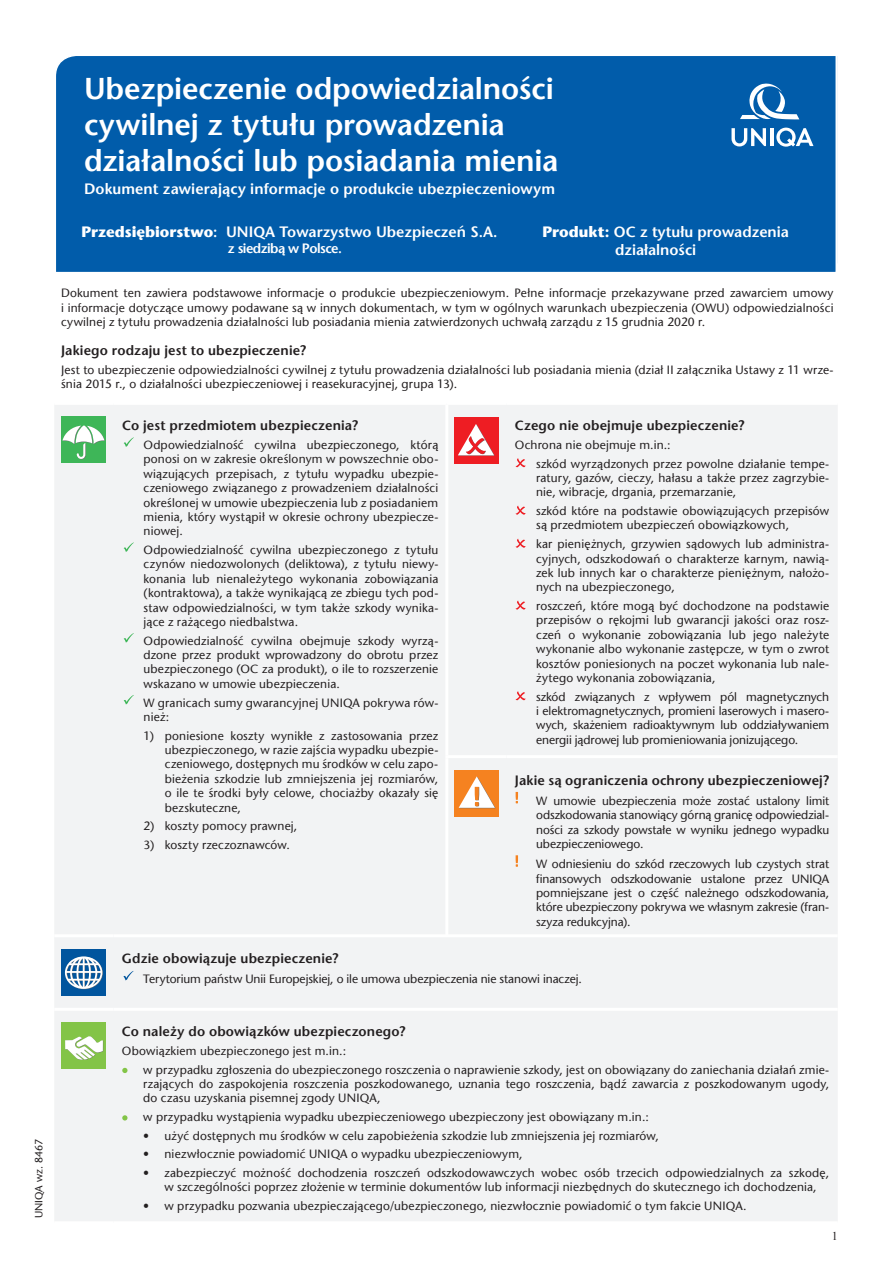
<style>
.page{position:relative;width:893px;height:1263px;background:#fff}
.page>*{position:absolute;margin:0;border:0;box-sizing:border-box;transform-origin:0 0}
.t1{font:600 30px/36px "Stone Sans Pl";letter-spacing:-.005em;color:#fff}
.t2{font:600 15px/18px "Stone Sans Pl";color:#fff}
.t3{font:600 13.5px "Stone Sans Pl";letter-spacing:.01em;color:#231f20}
.t4{font:600 13.5px "Stone Sans Pl";letter-spacing:-.04em;color:#fff}
.t5{font:12px/14.4px "Stone Sans Pl";letter-spacing:.015em;color:#231f20;text-align:justify}
.t6{font:12px "Stone Sans Pl";letter-spacing:-.005em;color:#231f20}
.t7{font:12px "Times New Roman";color:#231f20}
.t8{font:10.5px "Stone Sans Pl";color:#231f20}
.s1{color:#fff}
.s2{font-weight:700}
</style>
<div class="page">
<div style="left:55px;top:405px;width:782px;height:529px;background:#f2f3f4"></div>
<hr style="left:113px;top:405px;width:2px;height:352px;background:#f2f3f4">
<hr style="left:113px;top:757px;width:2px;height:180px;background:#f2f3f4">
<hr style="left:506px;top:405px;width:1px;height:350px;background:#f2f3f4">
<hr style="left:506px;top:758px;width:1px;height:179px;background:#f2f3f4">
<hr style="left:445px;top:755px;width:61px;height:3px;background:#fff">
<hr style="left:506px;top:755px;width:332px;height:3px;background:#fff">
<hr style="left:445px;top:405px;width:3px;height:350px;background:#fff">
<hr style="left:445px;top:758px;width:3px;height:179px;background:#fff">
<div style="left:61px;top:416px;width:45px;height:47px;background:#3eb658"></div>
<svg style="left:62px;top:425px;width:43px;height:34px"></svg>
<svg style="left:124px;top:437px;width:10px;height:10px"></svg>
<svg style="left:124px;top:542px;width:10px;height:10px"></svg>
<svg style="left:124px;top:633px;width:10px;height:10px"></svg>
<svg style="left:124px;top:695px;width:10px;height:9px"></svg>
<div style="left:454px;top:417px;width:45px;height:47px;background:#ee1d23"></div>
<svg style="left:458px;top:424px;width:37px;height:32px"></svg>
<svg style="left:515px;top:458px;width:11px;height:9px"></svg>
<svg style="left:515px;top:505px;width:11px;height:10px"></svg>
<svg style="left:515px;top:539px;width:11px;height:9px"></svg>
<svg style="left:515px;top:600px;width:11px;height:10px"></svg>
<svg style="left:515px;top:691px;width:11px;height:9px"></svg>
<div style="left:454px;top:770px;width:45px;height:46px;background:#f58220"></div>
<svg style="left:459px;top:776px;width:36px;height:32px"></svg>
<svg style="left:516px;top:792px;width:2px;height:11px"></svg>
<svg style="left:516px;top:855px;width:2px;height:12px"></svg>
<div style="left:56px;top:56px;width:782px;height:216px;background:#015caa"></div>
<svg style="left:731px;top:128px;width:35px;height:18px"></svg>
<hr style="left:770px;top:128px;width:3px;height:18px;background:#fff">
<svg style="left:776px;top:128px;width:37px;height:19px"></svg>
<svg style="left:740px;top:83px;width:59px;height:36px"></svg>
<div style="left:54px;top:938px;width:784px;height:283px;background:#f2f3f4"></div>
<hr style="left:113px;top:937px;width:1px;height:71px;background:#f2f3f4">
<hr style="left:113px;top:1011px;width:1px;height:210px;background:#f2f3f4">
<hr style="left:113px;top:934px;width:725px;height:3px;background:#fff">
<hr style="left:54px;top:1008px;width:59px;height:3px;background:#fff">
<hr style="left:113px;top:1008px;width:725px;height:3px;background:#fff">
<div style="left:61px;top:949px;width:45px;height:47px;background:#01559e"></div>
<svg style="left:65px;top:956px;width:38px;height:33px"></svg>
<svg style="left:123px;top:971px;width:10px;height:9px"></svg>
<div style="left:61px;top:1022px;width:45px;height:47px;background:#83c447"></div>
<svg style="left:65px;top:1036px;width:38px;height:24px"></svg>
<svg style="left:122px;top:1068px;width:6px;height:5px"></svg>
<svg style="left:122px;top:1115px;width:6px;height:5px"></svg>
<p class="t8" style="left:33px;top:1218px;width:112px;rotate:-90deg">UNIQA wz. 8467<span class="s1">-09-14</span></p>
<h1 class="t1" style="left:84px;top:71px;width:476px">Ubezpieczenie odpowiedzialności cywilnej z tytułu prowadzenia działalności lub posiadania mienia</h1>
<p class="t2" style="left:84px;top:179px;width:472px">Dokument zawierający informacje o produkcie ubezpieczeniowym</p>
<p class="t2" style="left:82px;top:223px;width:417px"><span class="s2">Przedsiębiorstwo</span>: UNIQA Towarzystwo Ubezpieczeń S.A.</p>
<p class="t4" style="left:228px;top:240px;width:116px">z siedzibą w Polsce.</p>
<p class="t2" style="left:615px;top:223px;width:175px;text-indent:-72px"><span class="s2">Produkt:</span> OC z tytułu prowadzenia działalności</p>
<p class="t5" style="left:61px;top:286px;width:774px">Dokument ten zawiera podstawowe informacje o produkcie ubezpieczeniowym. Pełne informacje przekazywane przed zawarciem umowy i informacje dotyczące umowy podawane są w innych dokumentach, w tym w ogólnych warunkach ubezpieczenia (OWU) odpowiedzialności cywilnej z tytułu prowadzenia działalności lub posiadania mienia zatwierdzonych uchwałą zarządu z 15 grudnia 2020 r.</p>
<p class="t3" style="left:61px;top:342px;width:246px">Jakiego rodzaju jest to ubezpieczenie?</p>
<p class="t5" style="left:61px;top:362px;width:774px">Jest to ubezpieczenie odpowiedzialności cywilnej z tytułu prowadzenia działalności lub posiadania mienia (dział II załącznika Ustawy z 11 wrze&shy;śnia 2015 r., o działalności ubezpieczeniowej i reasekuracyjnej, grupa 13).</p>
<p class="t3" style="left:122px;top:417px;width:237px">Co jest przedmiotem ubezpieczenia?</p>
<p class="t5" style="left:144px;top:438px;width:296px">Odpowiedzialność cywilna ubezpieczonego, którą ponosi on w zakresie określonym w powszechnie obo&shy;wiązujących przepisach, z tytułu wypadku ubezpie&shy;czeniowego związanego z prowadzeniem działalności określonej w umowie ubezpieczenia lub z posiadaniem mienia, który wystąpił w okresie ochrony ubezpiecze&shy;niowej.</p>
<p class="t5" style="left:144px;top:543px;width:296px">Odpowiedzialność cywilna ubezpieczonego z tytułu czynów niedozwolonych (deliktowa), z tytułu niewy&shy;konania lub nienależytego wykonania zobowiązania (kontraktowa), a także wynikającą ze zbiegu tych pod&shy;staw odpowiedzialności, w tym także szkody wynika&shy;jące z rażącego niedbalstwa.</p>
<p class="t5" style="left:144px;top:633px;width:296px">Odpowiedzialność cywilna obejmuje szkody wyrzą&shy;dzone przez produkt wprowadzony do obrotu przez ubezpieczonego (OC za produkt), o ile to rozszerzenie wskazano w umowie ubezpieczenia.</p>
<p class="t5" style="left:144px;top:695px;width:296px">W granicach sumy gwarancyjnej UNIQA pokrywa rów&shy;nież:</p>
<p class="t5" style="left:165px;top:728px;width:275px;text-indent:-21px">1) poniesione koszty wynikłe z zastosowania przez ubezpieczonego, w razie zajścia wypadku ubezpie&shy;czeniowego, dostępnych mu środków w celu zapo&shy;bieżenia szkodzie lub zmniejszenia jej rozmiarów, o ile te środki były celowe, chociażby okazały się bezskuteczne,</p>
<p class="t5" style="left:144px;top:819px;width:155px">2) koszty pomocy prawnej,</p>
<p class="t5" style="left:144px;top:837px;width:148px">3) koszty rzeczoznawców.</p>
<p class="t3" style="left:515px;top:417px;width:231px">Czego nie obejmuje ubezpieczenie?</p>
<p class="t5" style="left:536px;top:435px;width:295px;line-height:18.6px;text-indent:-21px">Ochrona nie obejmuje m.in.:<br>szkód wyrządzonych przez powolne działanie tempe-</p>
<p class="t5" style="left:536px;top:471px;width:295px">ratury, gazów, cieczy, hałasu a także przez zagrzybie&shy;nie, wibracje, drgania, przemarzanie,</p>
<p class="t5" style="left:536px;top:504px;width:295px">szkód które na podstawie obowiązujących przepisów są przedmiotem ubezpieczeń obowiązkowych,</p>
<p class="t5" style="left:536px;top:537px;width:295px">kar pieniężnych, grzywien sądowych lub administra&shy;cyjnych, odszkodowań o charakterze karnym, nawią&shy;zek lub innych kar o charakterze pieniężnym, nałożo&shy;nych na ubezpieczonego,</p>
<p class="t5" style="left:536px;top:599px;width:295px">roszczeń, które mogą być dochodzone na podstawie przepisów o rękojmi lub gwarancji jakości oraz rosz&shy;czeń o wykonanie zobowiązania lub jego należyte wykonanie albo wykonanie zastępcze, w tym o zwrot kosztów poniesionych na poczet wykonania lub nale&shy;żytego wykonania zobowiązania,</p>
<p class="t5" style="left:536px;top:689px;width:295px">szkód związanych z wpływem pól magnetycznych i elektromagnetycznych, promieni laserowych i masero&shy;wych, skażeniem radioaktywnym lub oddziaływaniem energii jądrowej lub promieniowania jonizującego.</p>
<p class="t3" style="left:515px;top:772px;width:316px">Jakie są ograniczenia ochrony ubezpieczeniowej?</p>
<p class="t5" style="left:536px;top:793px;width:295px">W umowie ubezpieczenia może zostać ustalony limit odszkodowania stanowiący górną granicę odpowiedzial&shy;ności za szkody powstałe w wyniku jednego wypadku ubezpieczeniowego.</p>
<p class="t5" style="left:536px;top:857px;width:295px">W odniesieniu do szkód rzeczowych lub czystych strat finansowych odszkodowanie ustalone przez UNIQA pomniejszane jest o część należnego odszkodowania, które ubezpieczony pokrywa we własnym zakresie (fran&shy;szyza redukcyjna).</p>
<p class="t3" style="left:122px;top:950px;width:218px">Gdzie obowiązuje ubezpieczenie?</p>
<p class="t6" style="left:143px;top:971px;width:440px">Terytorium państw Unii Europejskiej, o ile umowa ubezpieczenia nie stanowi inaczej.</p>
<p class="t3" style="left:122px;top:1023px;width:285px">Co należy do obowiązków ubezpieczonego?</p>
<p class="t5" style="left:143px;top:1041px;width:687px;line-height:18.6px;text-indent:-21px">Obowiązkiem ubezpieczonego jest m.in.:<br>w przypadku zgłoszenia do ubezpieczonego roszczenia o naprawienie szkody, jest on obowiązany do zaniechania działań zmie-</p>
<p class="t5" style="left:143px;top:1076px;width:687px">rzających do zaspokojenia roszczenia poszkodowanego, uznania tego roszczenia, bądź zawarcia z poszkodowanym ugody, do czasu uzyskania pisemnej zgody UNIQA,</p>
<p class="t5" style="left:143px;top:1109px;width:507px">w przypadku wystąpienia wypadku ubezpieczeniowego ubezpieczony jest obowiązany m.in.:</p>
<p class="t5" style="left:143px;top:1128px;width:517px">• użyć dostępnych mu środków w celu zapobieżenia szkodzie lub zmniejszenia jej rozmiarów,</p>
<p class="t5" style="left:143px;top:1147px;width:381px">• niezwłocznie powiadomić UNIQA o wypadku ubezpieczeniowym,</p>
<p class="t5" style="left:165px;top:1165px;width:666px;text-indent:-21px">• zabezpieczyć możność dochodzenia roszczeń odszkodowawczych wobec osób trzecich odpowiedzialnych za szkodę, w szczególności poprzez złożenie w terminie dokumentów lub informacji niezbędnych do skutecznego ich dochodzenia,</p>
<p class="t5" style="left:143px;top:1198px;width:605px">• w przypadku pozwania ubezpieczającego/ubezpieczonego, niezwłocznie powiadomić o tym fakcie UNIQA.</p>
<p class="t7" style="left:832px;top:1227px;width:7px">1</p>
</div>
